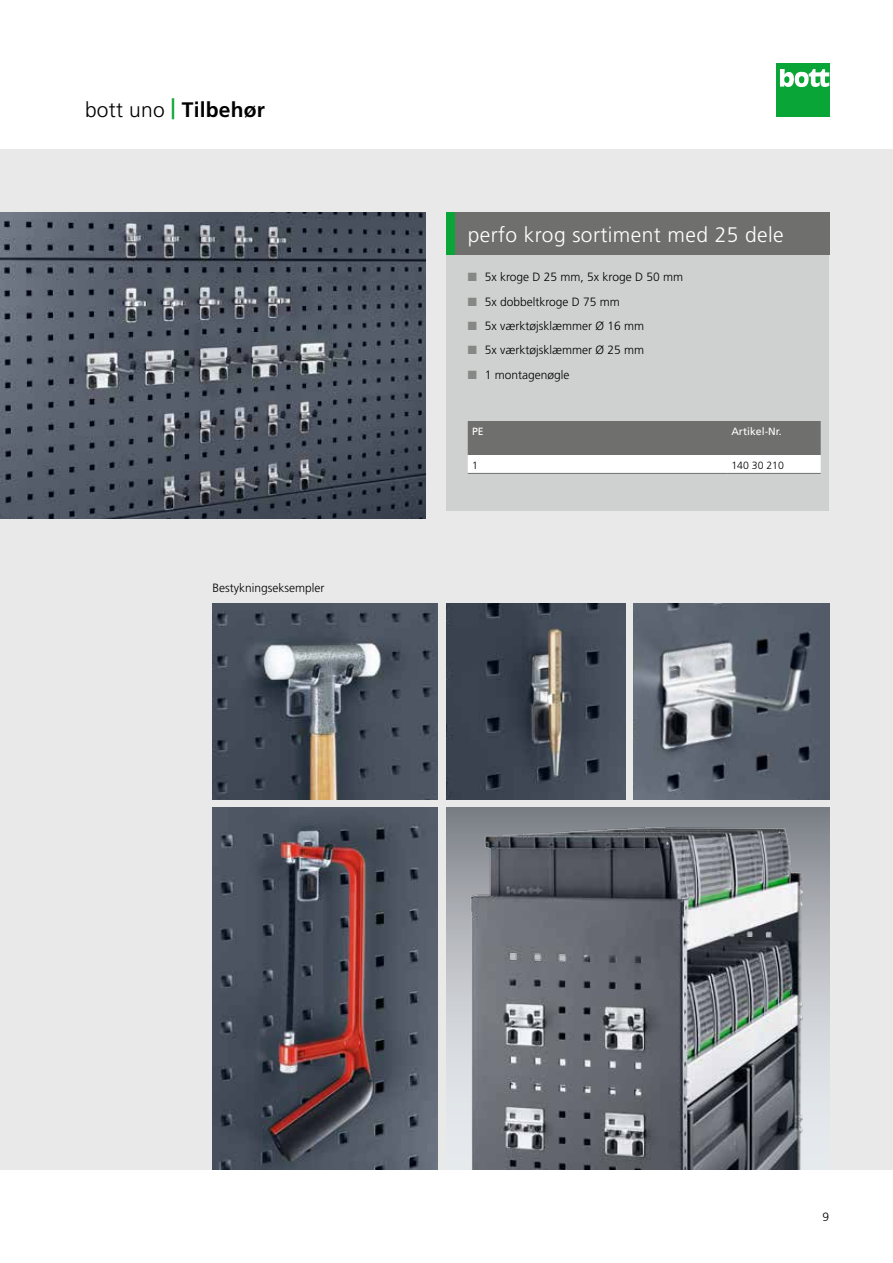
<style>
.page{position:relative;width:893px;height:1263px;background:#fff}
.page>*{position:absolute;margin:0;border:0;box-sizing:border-box;transform-origin:0 0}
.t1{font:300 21px "Frutiger LT Pro";letter-spacing:.02em;color:#fff}
.t2{font:700 21px "Frutiger LT Pro";letter-spacing:.01em;color:#000}
.t3{font:300 12px "Frutiger LT Pro";color:#000}
.t4{font:10.5px "Frutiger LT Pro";color:#fff}
.t5{font:300 10.5px "Frutiger LT Pro";color:#000}
.s1{font-weight:300}
.s2{color:#0aa537}
.s3{color:#878786}
</style>
<div class="page">
<div style="left:776px;top:64px;width:53px;height:53px;background:#0aa537"></div>
<svg style="left:780px;top:69px;width:49px;height:18px"></svg>
<div style="left:0;top:149px;width:893px;height:1020px;background:#e9e9e9"></div>
<img style="left:446px;top:808px;width:383px;height:361px">
<img style="left:0;top:213px;width:425px;height:306px">
<img style="left:213px;top:604px;width:225px;height:195px">
<img style="left:446px;top:604px;width:179px;height:195px">
<img style="left:634px;top:604px;width:195px;height:195px">
<img style="left:213px;top:808px;width:225px;height:361px">
<div style="left:446px;top:213px;width:9px;height:42px;background:#0aa537"></div>
<div style="left:455px;top:213px;width:374px;height:42px;background:#6f6f6e"></div>
<div style="left:446px;top:255px;width:383px;height:255px;background:#cfd0d0"></div>
<svg style="left:468px;top:421px;width:353px;height:52px;background:#a0a09f"></svg>
<hr style="left:468px;top:473px;width:259px;height:1px;background:#6f6f6e">
<hr style="left:727px;top:473px;width:94px;height:1px;background:#6f6f6e">
<h1 class="t2" style="left:85px;top:97px;width:182px"><span class="s1">bott uno</span> <span class="s2">|</span> Tilbehør</h1>
<p class="t3" style="left:213px;top:580px;width:114px">Bestykningseksempler</p>
<h1 class="t1" style="left:468px;top:222px;width:318px">perfo krog sortiment med 25 dele</h1>
<p class="t3" style="left:468px;top:270px;width:217px"><span class="s3">■</span> 5x kroge D 25 mm, 5x kroge D 50 mm</p>
<p class="t3" style="left:468px;top:294px;width:154px"><span class="s3">■</span> 5x dobbeltkroge D 75 mm</p>
<p class="t3" style="left:468px;top:319px;width:178px"><span class="s3">■</span> 5x værktøjsklæmmer Ø 16 mm</p>
<p class="t3" style="left:468px;top:343px;width:178px"><span class="s3">■</span> 5x værktøjsklæmmer Ø 25 mm</p>
<p class="t3" style="left:468px;top:368px;width:103px"><span class="s3">■</span> 1 montagenøgle</p>
<p class="t4" style="left:472px;top:425px;width:13px">PE</p>
<p class="t4" style="left:731px;top:425px;width:52px">Artikel-Nr.</p>
<p class="t5" style="left:472px;top:459px;width:7px">1</p>
<p class="t5" style="left:731px;top:459px;width:54px">140 30 210</p>
<p class="t3" style="left:822px;top:1210px;width:8px">9</p>
</div>
